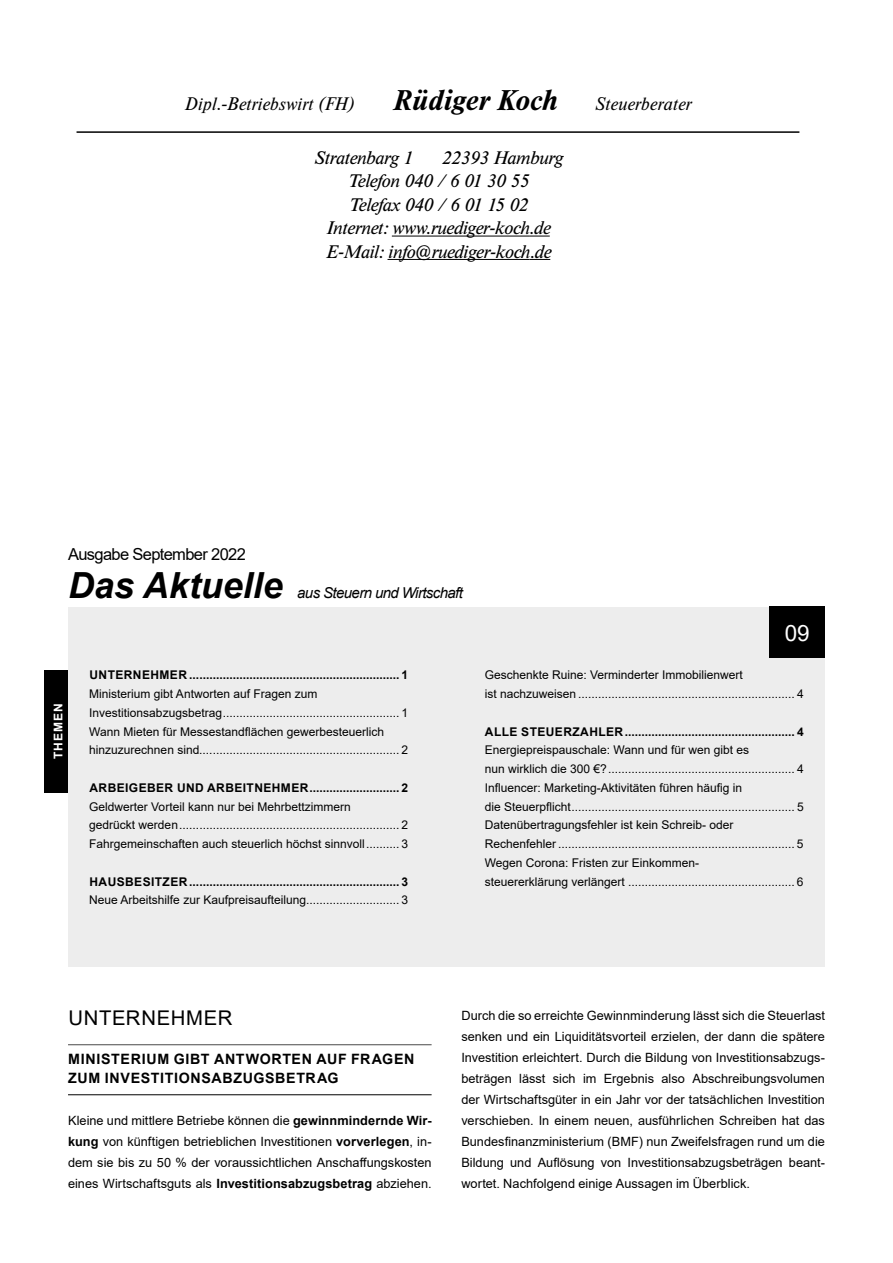
<style>
.page{position:relative;width:893px;height:1263px;background:#fff}
.page>*{position:absolute;margin:0;border:0;box-sizing:border-box;transform-origin:0 0}
.t1{font:italic 700 36px "Arial";color:#000}
.t2{font:italic 700 28.5px "Times BQ";letter-spacing:.015em;color:#000}
.t3{font:22.5px "Arial";color:#fff}
.t4{font:20.25px "Arial";letter-spacing:.035em;color:#000}
.t5{font:italic 18px "Times BQ";color:#000}
.t6{font:italic 500 18px "Times BQ";color:#000}
.t7{font:16.5px "Arial";letter-spacing:-.04em;color:#000}
.t8{font:italic 15px "Arial";letter-spacing:-.04em;color:#000}
.t9{font:700 14.25px/19.5px "Arial";letter-spacing:.045em;color:#000}
.t10{font:12.75px/21px "Arial";color:#000;text-align:justify}
.t11{font:12px/18.8px "Arial";color:#000}
.t12{font:700 12px "Arial";letter-spacing:.035em;color:#000}
.t13{font:700 12px "Arial";letter-spacing:.085em;color:#fff}
.s1{font-weight:700}
</style>
<div class="page">
<hr style="left:77px;top:131px;width:722px;height:2px;background:#000">
<hr style="left:392px;top:236px;width:34px;height:1px;background:#000">
<hr style="left:426px;top:236px;width:103px;height:1px;background:#000">
<svg style="left:529px;top:236px;width:21px;height:1px"></svg>
<hr style="left:388px;top:259px;width:142px;height:1px;background:#000">
<svg style="left:530px;top:259px;width:20px;height:1px"></svg>
<div style="left:68px;top:607px;width:757px;height:359px;background:#ededed"></div>
<hr style="left:68px;top:1044px;width:364px;height:1px;background:#4a4a49">
<hr style="left:68px;top:1094px;width:364px;height:1px;background:#000">
<div style="left:770px;top:607px;width:55px;height:51px;background:#000"></div>
<div style="left:45px;top:670px;width:23px;height:122px;background:#000"></div>
<h3 class="t6" style="left:185px;top:94px;width:171px">Dipl.-Betriebswirt (FH)</h3>
<h2 class="t2" style="left:393px;top:84px;width:165px">Rüdiger Koch</h2>
<h3 class="t6" style="left:595px;top:94px;width:97px">Steuerberater</h3>
<h3 class="t5" style="left:314px;top:147px;width:100px">Stratenbarg 1</h3>
<h3 class="t5" style="left:441px;top:147px;width:122px">22393 Hamburg</h3>
<h3 class="t5" style="left:347px;top:171px;width:183px">Telefon 040 / 6 01 30 55</h3>
<h3 class="t5" style="left:349px;top:194px;width:180px">Telefax 040 / 6 01 15 02</h3>
<h3 class="t5" style="left:326px;top:218px;width:225px">Internet: www.ruediger-koch.de</h3>
<h3 class="t5" style="left:326px;top:241px;width:226px">E-Mail: info@ruediger-koch.de</h3>
<h3 class="t7" style="left:68px;top:543px;width:179px">Ausgabe September 2022</h3>
<h1 class="t1" style="left:68px;top:561px;width:216px">Das Aktuelle</h1>
<p class="t8" style="left:297px;top:583px;width:167px">aus Steuern und Wirtschaft</p>
<p class="t13" style="left:50px;top:759px;width:57px;rotate:-90deg">THEMEN</p>
<p class="t12" style="left:90px;top:667px;width:320px">UNTERNEHMER ............................................................... 1</p>
<p class="t11" style="left:89px;top:684px;width:320px">Ministerium gibt Antworten auf Fragen zum Investitionsabzugsbetrag..................................................... 1<br>Wann Mieten für Messestandflächen gewerbesteuerlich hinzuzurechnen sind............................................................ 2</p>
<p class="t12" style="left:89px;top:779px;width:320px">ARBEIGEBER UND ARBEITNEHMER........................... 2</p>
<p class="t11" style="left:89px;top:797px;width:320px">Geldwerter Vorteil kann nur bei Mehrbettzimmern<br>gedrückt werden.................................................................. 2<br>Fahrgemeinschaften auch steuerlich höchst sinnvoll.......... 3</p>
<p class="t12" style="left:89px;top:873px;width:320px">HAUSBESITZER ............................................................... 3</p>
<p class="t11" style="left:89px;top:891px;width:320px">Neue Arbeitshilfe zur Kaufpreisaufteilung............................ 3</p>
<h3 class="t3" style="left:785px;top:617px;width:27px">09</h3>
<p class="t11" style="left:485px;top:666px;width:320px">Geschenkte Ruine: Verminderter Immobilienwert<br>ist nachzuweisen ................................................................. 4</p>
<p class="t12" style="left:485px;top:723px;width:320px">ALLE STEUERZAHLER................................................... 4</p>
<p class="t11" style="left:485px;top:741px;width:320px">Energiepreispauschale: Wann und für wen gibt es<br>nun wirklich die 300 €?........................................................ 4<br>Influencer: Marketing-Aktivitäten führen häufig in<br>die Steuerpflicht................................................................... 5<br>Datenübertragungsfehler ist kein Schreib- oder Rechenfehler ....................................................................... 5<br>Wegen Corona: Fristen zur Einkommen-<br>steuererklärung verlängert .................................................. 6</p>
<h3 class="t4" style="left:68px;top:1004px;width:166px">UNTERNEHMER</h3>
<p class="t9" style="left:68px;top:1049px;width:348px">MINISTERIUM GIBT ANTWORTEN AUF FRAGEN<br>ZUM INVESTITIONSABZUGSBETRAG</p>
<p class="t10" style="left:68px;top:1110px;width:365px">Kleine und mittlere Betriebe können die <span class="s1">gewinnmindernde Wir&shy;kung</span> von künftigen betrieblichen Investitionen <span class="s1">vorverlegen</span>, in&shy;dem sie bis zu 50 % der voraussichtlichen Anschaffungskosten eines Wirtschaftsguts als <span class="s1">Investitionsabzugsbetrag</span> abziehen.</p>
<p class="t10" style="left:461px;top:1005px;width:365px">Durch die so erreichte Gewinnminderung lässt sich die Steuerlast senken und ein Liquiditätsvorteil erzielen, der dann die spätere Investition erleichtert. Durch die Bildung von Investitionsabzugs&shy;beträgen lässt sich im Ergebnis also Abschreibungsvolumen der Wirtschaftsgüter in ein Jahr vor der tatsächlichen Investition verschieben. In einem neuen, ausführlichen Schreiben hat das Bundesfinanzministerium (BMF) nun Zweifelsfragen rund um die Bildung und Auflösung von Investitionsabzugsbeträgen beant&shy;wortet. Nachfolgend einige Aussagen im Überblick.</p>
</div>
